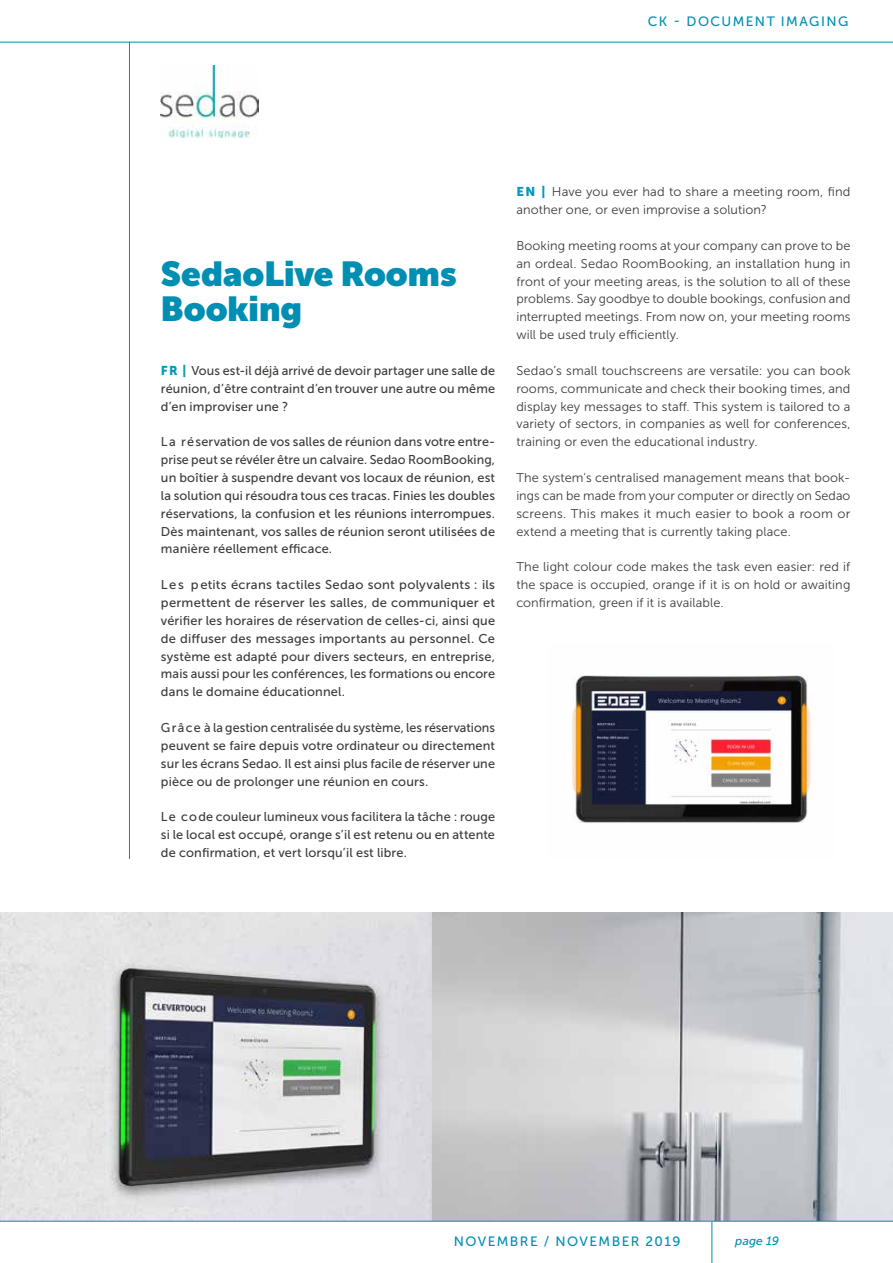
<style>
.page{position:relative;width:893px;height:1263px;background:#fff}
.page>*{position:absolute;margin:0;border:0;box-sizing:border-box;transform-origin:0 0}
.t1{font:900 34.5px/35.7px "Museo Sans Display";color:#008eb3}
.t2{font:13.5px "Museo Sans 500";letter-spacing:.105em;color:#008eb3}
.t3{font:12.75px/17.9px "Museo Sans 500";letter-spacing:.01em;color:#3c3c3b;text-align:justify}
.t4{font:12.75px/17.9px "Museo Sans 300";letter-spacing:.01em;color:#3c3c3b;text-align:justify}
.t5{font:italic 12px "Museo Sans 500";letter-spacing:.01em;color:#008eb3}
.s1{font-family:"Museo Sans 900";color:#0098bb}
</style>
<div class="page">
<img style="left:0;top:913px;width:893px;height:307px">
<img style="left:572px;top:675px;width:242px;height:148px">
<img style="left:161px;top:66px;width:97px;height:71px">
<hr style="left:129px;top:42px;width:1px;height:817px;background:#008eb3">
<hr style="left:0;top:1221px;width:893px;height:1px;background:#008eb3">
<hr style="left:0;top:42px;width:893px;height:1px;background:#008eb3">
<hr style="left:711px;top:1222px;width:1px;height:41px;background:#008eb3">
<p class="t2" style="left:648px;top:13px;width:202px">CK - DOCUMENT IMAGING</p>
<h1 class="t1" style="left:161px;top:256px;width:297px">SedaoLive Rooms<br>Booking</h1>
<p class="t3" style="left:161px;top:362px;width:336px"><span class="s1">FR |</span> Vous est- il déjà arrivé de devoir partager une salle de réunion, d’être contraint d’en trouver une autre ou même d’en improviser une ?</p>
<p class="t3" style="left:161px;top:433px;width:336px">La réservation de vos salles de réunion dans votre entre&shy;prise peut se révéler être un calvaire. Sedao RoomBooking, un boîtier à suspendre devant vos locaux de réunion, est la solution qui résoudra tous ces tracas. Finies les doubles réservations, la confusion et les réunions interrompues.<br>Dès maintenant, vos salles de réunion seront utilisées de manière réellement efficace.</p>
<p class="t3" style="left:161px;top:576px;width:336px">Les petits écrans tactiles Sedao sont polyvalents : ils permettent de réserver les salles, de communiquer et vérifier les horaires de réservation de celles-ci, ainsi que de diffuser des messages importants au personnel. Ce système est adapté pour divers secteurs, en entreprise, mais aussi pour les conférences, les formations ou encore dans le domaine éducationnel.</p>
<p class="t3" style="left:161px;top:719px;width:336px">Grâce à la gestion centralisée du système, les réservations peuvent se faire depuis votre ordinateur ou directement sur les écrans Sedao. Il est ainsi plus facile de réserver une pièce ou de prolonger une réunion en cours.</p>
<p class="t3" style="left:161px;top:808px;width:336px">Le code couleur lumineux vous facilitera la tâche : rouge si le local est occupé, orange s’il est retenu ou en attente de confirmation, et vert lorsqu’il est libre.</p>
<p class="t4" style="left:516px;top:183px;width:336px"><span class="s1">EN |</span> Have you ever had to share a meeting room, find another one, or even improvise a solution?</p>
<p class="t4" style="left:516px;top:237px;width:336px">Booking meeting rooms at your company can prove to be an ordeal. Sedao RoomBooking, an installation hung in front of your meeting areas, is the solution to all of these problems. Say goodbye to double bookings, confusion and interrupted meetings. From now on, your meeting rooms will be used truly efficiently.</p>
<p class="t4" style="left:516px;top:362px;width:336px">Sedao’s small touchscreens are versatile: you can book rooms, communicate and check their booking times, and display key messages to staff. This system is tailored to a variety of sectors, in companies as well for conferences, training or even the educational industry.</p>
<p class="t4" style="left:516px;top:469px;width:336px">The system's centralised management means that book&shy;ings can be made from your computer or directly on Sedao screens. This makes it much easier to book a room or extend a meeting that is currently taking place.</p>
<p class="t4" style="left:516px;top:558px;width:336px">The light colour code makes the task even easier: red if the space is occupied, orange if it is on hold or awaiting confirmation, green if it is available.</p>
<p class="t2" style="left:454px;top:1234px;width:228px">NOVEMBRE / NOVEMBER 2019</p>
<p class="t5" style="left:735px;top:1234px;width:45px">page 19</p>
</div>
